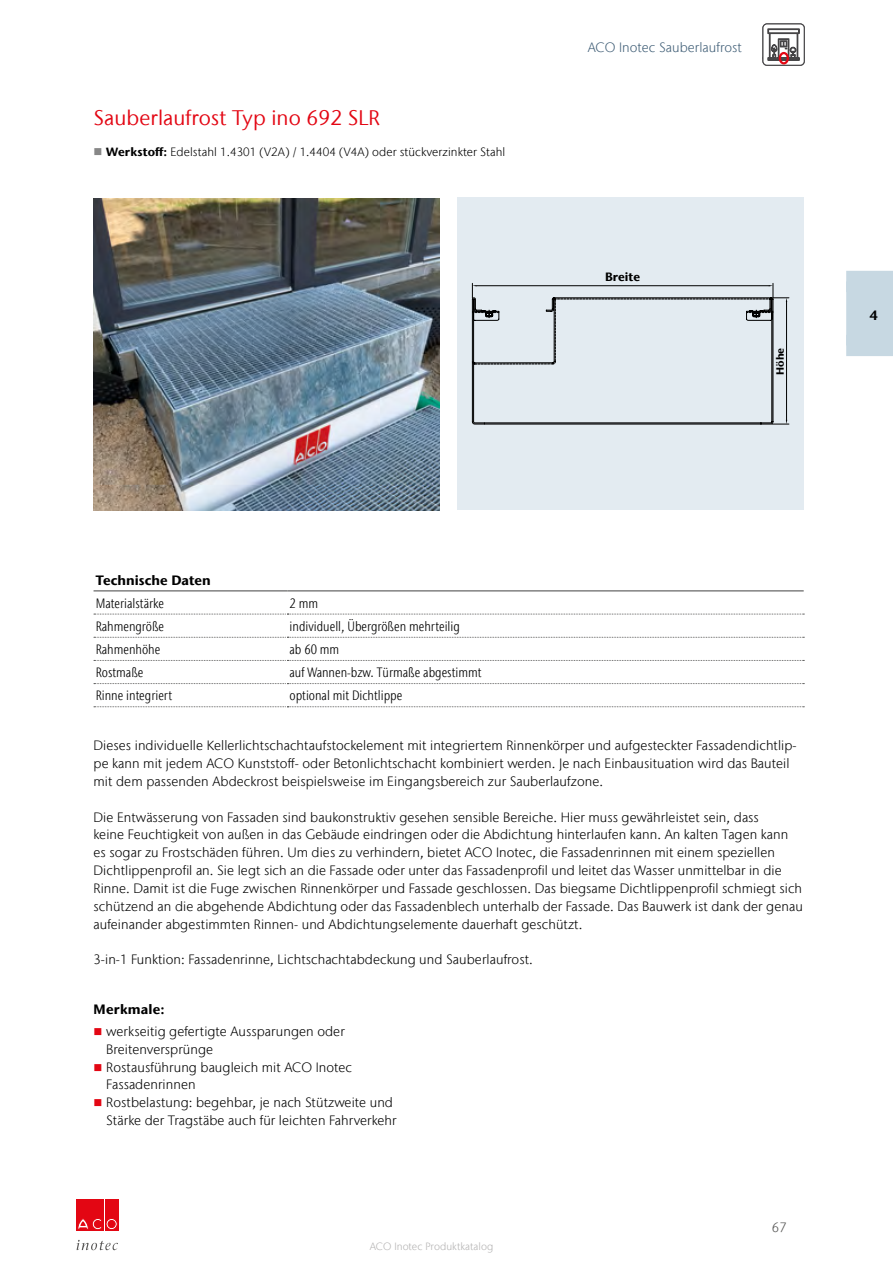
<style>
.page{position:relative;width:893px;height:1263px;background:#fff}
.page>*{position:absolute;margin:0;border:0;box-sizing:border-box;transform-origin:0 0}
.t1{font:21px "Stone Sans IIITC Com";letter-spacing:.005em;color:#e30613}
.t2{font:300 13.5px/17.9px "Stone Sans IIITC Com";letter-spacing:.005em;color:#000}
.t3{font:300 condensed 13.5px "Stone Sans IIITC Com";color:#000}
.t4{font:700 13.5px "Stone Sans IIITC Com";color:#000}
.t5{font:300 13.5px "Stone Sans IIITC Com";letter-spacing:.005em;color:#415f77}
.t6{font:300 13.5px "Stone Sans IIITC Com";color:#575756}
.t7{font:300 12px "Stone Sans IIITC Com";letter-spacing:.005em;color:#000}
.t8{font:700 12px "Stone Sans IIITC Com";color:#000}
.t9{font:300 10.5px "Stone Sans IIITC Com";letter-spacing:.005em;color:#b3b2b2}
.t10{font:700 10.5px "Stone Sans IIITC Com";color:#000}
.s1{color:#878787}
.s2{font-weight:700}
.s3{color:#e30613}
</style>
<div class="page">
<svg style="left:77px;top:1240px;width:41px;height:10px"></svg>
<div style="left:77px;top:1199px;width:13px;height:32px;background:#e30613"></div>
<div style="left:91px;top:1199px;width:13px;height:32px;background:#e30613"></div>
<svg style="left:78px;top:1218px;width:24px;height:12px"></svg>
<div style="left:105px;top:1199px;width:13px;height:32px;background:#e30613"></div>
<svg style="left:106px;top:1218px;width:11px;height:11px"></svg>
<div style="left:106px;top:1218px;width:11px;height:12px;border:1px solid #e30613;border-radius:50%"></div>
<div style="left:108px;top:1220px;width:7px;height:7px;background:#e30613;border-radius:50%"></div>
<div style="left:108px;top:1220px;width:7px;height:8px;border:1px solid #e30613;border-radius:50%"></div>
<div style="left:762px;top:23px;width:43px;height:43px;border:1px solid #454446;border-radius:4px"></div>
<svg style="left:767px;top:28px;width:33px;height:34px"></svg>
<div style="left:779px;top:52px;width:10px;height:12px;border:2px solid #e30613;border-radius:50%"></div>
<div style="left:846px;top:271px;width:47px;height:85px;background:#c7d8e2"></div>
<div style="left:458px;top:197px;width:346px;height:313px;background:#e3ebf1"></div>
<hr style="left:94px;top:590px;width:193px;height:1px;background:#575756">
<hr style="left:287px;top:590px;width:517px;height:1px;background:#575756">
<svg style="left:94px;top:614px;width:710px;height:1px"></svg>
<svg style="left:94px;top:637px;width:710px;height:1px"></svg>
<svg style="left:94px;top:660px;width:710px;height:1px"></svg>
<svg style="left:94px;top:683px;width:710px;height:1px"></svg>
<svg style="left:94px;top:706px;width:710px;height:1px"></svg>
<img style="left:94px;top:198px;width:346px;height:313px">
<svg style="left:472px;top:283px;width:317px;height:142px"></svg>
<h1 class="t1" style="left:94px;top:105px;width:288px">Sauberlaufrost Typ ino 692 SLR</h1>
<p class="t7" style="left:94px;top:145px;width:413px"><span class="s1">■</span> <span class="s2">Werkstoff:</span> Edelstahl 1.4301 (V2A) / 1.4404 (V4A) oder stückverzinkter Stahl</p>
<p class="t5" style="left:588px;top:38px;width:156px">ACO Inotec Sauberlaufrost</p>
<p class="t8" style="left:605px;top:269px;width:36px">Breite</p>
<p class="t10" style="left:773px;top:375px;width:29px;rotate:-90deg">Höhe</p>
<p class="t4" style="left:870px;top:307px;width:10px">4</p>
<p class="t4" style="left:96px;top:571px;width:117px">Technische Daten</p>
<p class="t3" style="left:96px;top:595px;width:70px">Materialstärke</p>
<p class="t3" style="left:290px;top:595px;width:30px">2 mm</p>
<p class="t3" style="left:96px;top:618px;width:70px">Rahmengröße</p>
<p class="t3" style="left:290px;top:618px;width:172px">individuell, Übergrößen mehrteilig</p>
<p class="t3" style="left:96px;top:641px;width:66px">Rahmenhöhe</p>
<p class="t3" style="left:290px;top:641px;width:51px">ab 60 mm</p>
<p class="t3" style="left:96px;top:664px;width:49px">Rostmaße</p>
<p class="t3" style="left:290px;top:664px;width:194px">auf Wannen-bzw. Türmaße abgestimmt</p>
<p class="t3" style="left:96px;top:687px;width:78px">Rinne integriert</p>
<p class="t3" style="left:290px;top:687px;width:114px">optional mit Dichtlippe</p>
<p class="t2" style="left:94px;top:736px;width:705px">Dieses individuelle Kellerlichtschachtaufstockelement mit integriertem Rinnenkörper und aufgesteckter Fassadendichtlip&shy;pe kann mit jedem ACO Kunststoff- oder Betonlichtschacht kombiniert werden. Je nach Einbausituation wird das Bauteil mit dem passenden Abdeckrost beispielsweise im Eingangsbereich zur Sauberlaufzone.</p>
<p class="t2" style="left:94px;top:808px;width:711px">Die Entwässerung von Fassaden sind baukonstruktiv gesehen sensible Bereiche. Hier muss gewährleistet sein, dass<br>keine Feuchtigkeit von außen in das Gebäude eindringen oder die Abdichtung hinterlaufen kann. An kalten Tagen kann es sogar zu Frostschäden führen. Um dies zu verhindern, bietet ACO Inotec, die Fassadenrinnen mit einem speziellen Dichtlippenprofil an. Sie legt sich an die Fassade oder unter das Fassadenprofil und leitet das Wasser unmittelbar in die Rinne. Damit ist die Fuge zwischen Rinnenkörper und Fassade geschlossen. Das biegsame Dichtlippenprofil schmiegt sich schützend an die abgehende Abdichtung oder das Fassadenblech unterhalb der Fassade. Das Bauwerk ist dank der genau aufeinander abgestimmten Rinnen- und Abdichtungselemente dauerhaft geschützt.</p>
<p class="t2" style="left:94px;top:951px;width:441px">3-in-1 Funktion: Fassadenrinne, Lichtschachtabdeckung und Sauberlaufrost.</p>
<p class="t4" style="left:94px;top:1000px;width:73px">Merkmale:</p>
<p class="t2" style="left:106px;top:1022px;width:240px;text-indent:-13px"><span class="s3">■</span> werkseitig gefertigte Aussparungen oder<br>Breitenversprünge</p>
<p class="t2" style="left:106px;top:1058px;width:247px;text-indent:-13px"><span class="s3">■</span> Rostausführung baugleich mit ACO Inotec<br>Fassadenrinnen</p>
<p class="t2" style="left:94px;top:1093px;width:305px;text-align:right"><span class="s3">■</span> Rostbelastung: begehbar, je nach Stützweite und<br>Stärke der Tragstäbe auch für leichten Fahrverkehr</p>
<p class="t9" style="left:370px;top:1240px;width:125px">ACO Inotec Produktkatalog</p>
<p class="t6" style="left:772px;top:1219px;width:16px">67</p>
</div>
